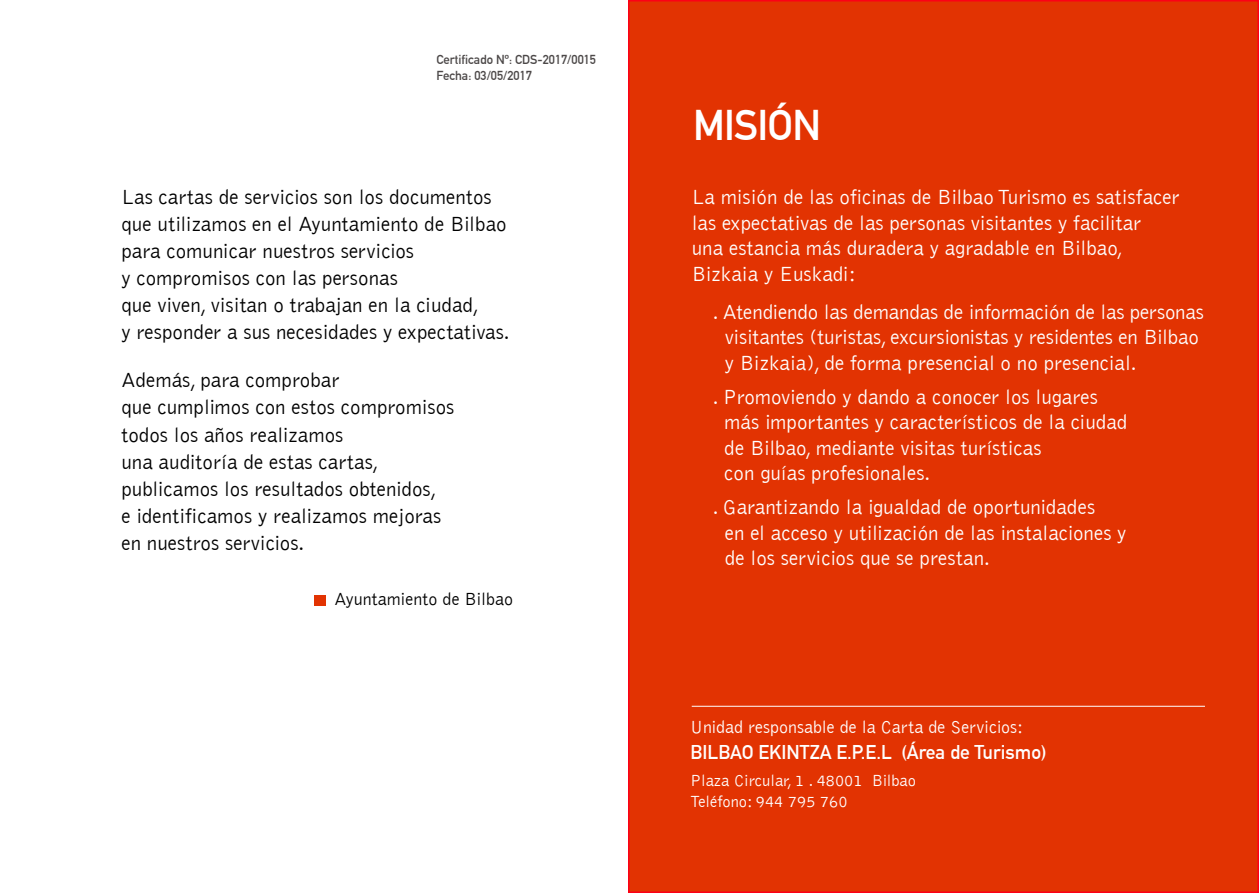
<style>
.page{position:relative;width:1259px;height:893px;background:#fff}
.page>*{position:absolute;margin:0;border:0;box-sizing:border-box;transform-origin:0 0}
.t1{font:700 42px "DIN Alternate";letter-spacing:-.02em;color:#fff}
.t2{font:300 21px/25.5px "Bell Gothic";color:#fff}
.t3{font:300 21px/27px "Bell Gothic";color:#000}
.t4{font:700 19.5px "DIN Alternate";color:#fff}
.t5{font:300 18px "Bell Gothic";color:#fff}
.t6{font:300 18px "Bell Gothic";color:#000}
.t7{font:300 16.5px/21px "Bell Gothic";color:#fff}
.t8{font:700 12.75px/15.3px "DIN Alternate";color:#4c4848}
</style>
<div class="page">
<div style="left:629px;top:1px;width:629px;height:891px;background:#e23302"></div>
<hr style="left:692px;top:706px;width:513px;height:1px;background:#fff">
<div style="left:315px;top:595px;width:11px;height:11px;background:#e23302"></div>
<p class="t8" style="left:436px;top:51px;width:161px">Certificado Nº: CDS-2017/0015<br>Fecha: 03/05/2017</p>
<p class="t3" style="left:121px;top:184px;width:390px">Las cartas de servicios son los documentos que utilizamos en el Ayuntamiento de Bilbao para comunicar nuestros servicios<br>y compromisos con las personas<br>que viven, visitan o trabajan en la ciudad,<br>y responder a sus necesidades y expectativas.</p>
<p class="t3" style="left:121px;top:368px;width:334px">Además, para comprobar<br>que cumplimos con estos compromisos todos los años realizamos<br>una auditoría de estas cartas, publicamos los resultados obtenidos,<br>e identificamos y realizamos mejoras en nuestros servicios.</p>
<p class="t6" style="left:334px;top:589px;width:180px">Ayuntamiento de Bilbao</p>
<h1 class="t1" style="left:693px;top:93px;width:129px">MISIÓN</h1>
<p class="t2" style="left:692px;top:185px;width:489px">La misión de las oficinas de Bilbao Turismo es satisfacer las expectativas de las personas visitantes y facilitar<br>una estancia más duradera y agradable en Bilbao, Bizkaia y Euskadi:</p>
<p class="t2" style="left:725px;top:300px;width:481px;text-indent:-12px">. Atendiendo las demandas de información de las personas visitantes (turistas, excursionistas y residentes en Bilbao y Bizkaia), de forma presencial o no presencial.</p>
<p class="t2" style="left:724px;top:385px;width:405px;text-indent:-12px">. Promoviendo y dando a conocer los lugares más importantes y característicos de la ciudad de Bilbao, mediante visitas turísticas<br>con guías profesionales.</p>
<p class="t2" style="left:725px;top:495px;width:403px;text-indent:-12px">. Garantizando la igualdad de oportunidades<br>en el acceso y utilización de las instalaciones y de los servicios que se prestan.</p>
<p class="t5" style="left:690px;top:717px;width:335px">Unidad responsable de la Carta de Servicios:</p>
<p class="t4" style="left:690px;top:737px;width:357px">BILBAO EKINTZA E.P.E.L (Área de Turismo)</p>
<p class="t7" style="left:690px;top:770px;width:227px">Plaza Circular, 1 . 48001 Bilbao<br>Teléfono: 944 795 760</p>
</div>
